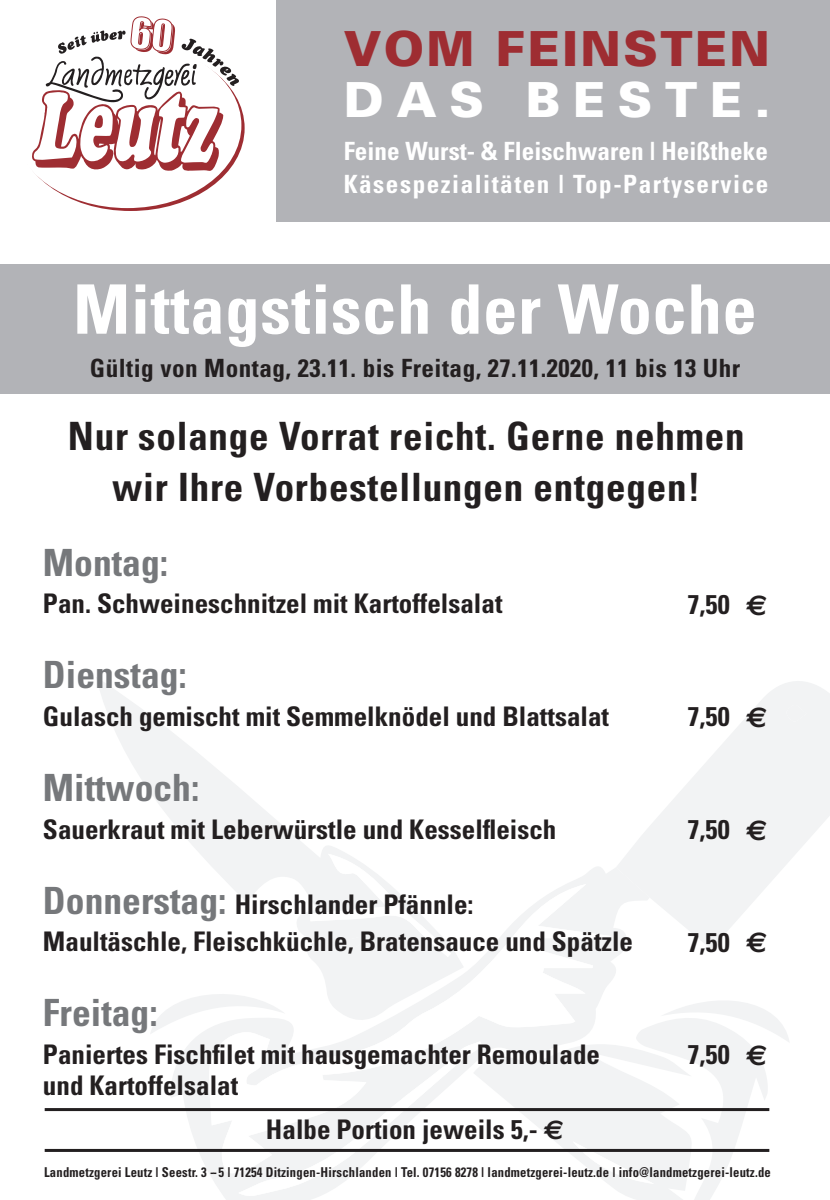
<style>
.page{position:relative;width:830px;height:1200px;background:#fff}
.page>*{position:absolute;margin:0;border:0;box-sizing:border-box;transform-origin:0 0}
.t1{font:700 condensed 68.25px "Univers";letter-spacing:.01em;color:#fff}
.t2{font:900 48.3px "Univers";letter-spacing:.05em;color:#9e2d32}
.t3{font:900 48.3px "Univers";letter-spacing:.26em;color:#fff}
.t4{font:700 condensed 39px/51px "Univers";letter-spacing:.02em;color:#231f20;text-align:center}
.t5{font:700 condensed 37.5px "Univers";color:#76787b}
.t6{font:700 28.5px "Euro Sans";color:#231f20}
.t7{font:700 condensed 27px/37.5px "Univers";color:#231f20}
.t8{font:700 condensed 25.2px/33px "Univers";letter-spacing:.03em;color:#fff}
.t9{font:700 condensed 25.2px "Univers";letter-spacing:.02em;color:#231f20}
.t10{font:700 condensed 13.65px "Univers";letter-spacing:.015em;color:#231f20;scale:.93 1}
.s1{font-size:37.5px;color:#76787b}
.s2{font-family:"Euro Sans";font-stretch:normal}
</style>
<div class="page">
<svg style="left:32px;top:16px;width:207px;height:155px"></svg>
<div style="left:276px;top:0;width:553px;height:221px;background:#b2b3b7"></div>
<svg style="left:570px;top:867px;width:54px;height:114px"></svg>
<svg style="left:615px;top:681px;width:214px;height:268px;fill:#f2f3f4"></svg>
<svg style="left:96px;top:677px;width:249px;height:206px"></svg>
<svg style="left:228px;top:883px;width:382px;height:98px"></svg>
<svg style="left:786px;top:704px;width:20px;height:17px"></svg>
<svg style="left:310px;top:853px;width:141px;height:103px"></svg>
<svg style="left:150px;top:981px;width:639px;height:218px"></svg>
<div style="left:0;top:264px;width:829px;height:129px;background:#b2b3b7"></div>
<hr style="left:45px;top:1107px;width:724px;height:3px;background:#231f20">
<hr style="left:45px;top:1148px;width:724px;height:3px;background:#231f20">
<h2 class="t2" style="left:343px;top:18px;width:427px">VOM FEINSTEN</h2>
<h2 class="t3" style="left:343px;top:70px;width:428px">DAS BESTE.</h2>
<p class="t8" style="left:343px;top:134px;width:426px">Feine Wurst- &amp; Fleischwaren | Heißtheke<br>Käsespezialitäten | Top-Partyservice</p>
<h1 class="t1" style="left:73px;top:267px;width:684px">Mittagstisch der Woche</h1>
<p class="t9" style="left:90px;top:352px;width:651px">Gültig von Montag, 23.11. bis Freitag, 27.11.2020, 11 bis 13 Uhr</p>
<h3 class="t4" style="left:68px;top:410px;width:677px">Nur solange Vorrat reicht. Gerne nehmen wir Ihre Vorbestellungen entgegen!</h3>
<h3 class="t5" style="left:43px;top:539px;width:126px">Montag:</h3>
<p class="t7" style="left:43px;top:584px;width:461px">Pan. Schweineschnitzel mit Kartoffelsalat</p>
<h3 class="t5" style="left:43px;top:652px;width:145px">Dienstag:</h3>
<p class="t7" style="left:43px;top:697px;width:567px">Gulasch gemischt mit Semmelknödel und Blattsalat</p>
<h3 class="t5" style="left:43px;top:764px;width:158px">Mittwoch:</h3>
<p class="t7" style="left:43px;top:809px;width:514px">Sauerkraut mit Leberwürstle und Kesselfleisch</p>
<p class="t7" style="left:43px;top:884px;width:591px"><span class="s1">Donnerstag:</span> Hirschlander Pfännle:<br>Maultäschle, Fleischküchle, Bratensauce und Spätzle</p>
<h3 class="t5" style="left:43px;top:989px;width:116px">Freitag:</h3>
<p class="t7" style="left:43px;top:1037px;width:558px;line-height:31.5px">Paniertes Fischfilet mit hausgemachter Remoulade und Kartoffelsalat</p>
<p class="t7" style="left:687px;top:584px;width:44px">7,50</p>
<p class="t6" style="left:745px;top:588px;width:23px">0</p>
<p class="t7" style="left:687px;top:697px;width:44px">7,50</p>
<p class="t6" style="left:745px;top:700px;width:23px">1</p>
<p class="t7" style="left:687px;top:810px;width:44px">7,50</p>
<p class="t6" style="left:745px;top:813px;width:23px">1</p>
<p class="t7" style="left:687px;top:922px;width:44px">7,50</p>
<p class="t6" style="left:745px;top:925px;width:23px">1</p>
<p class="t7" style="left:687px;top:1035px;width:44px">7,50</p>
<p class="t6" style="left:745px;top:1037px;width:23px">1</p>
<p class="t7" style="left:266px;top:1109px;width:299px">Halbe Portion jeweils 5,- <span class="s2">0</span></p>
<p class="t10" style="left:44px;top:1163px;width:782px">Landmetzgerei Leutz | Seestr. 3 -- 5 | 71254 Ditzingen-Hirschlanden | Tel. 07156 8278 | landmetzgerei-leutz.de | info@landmetzgerei-leutz.de</p>
</div>
